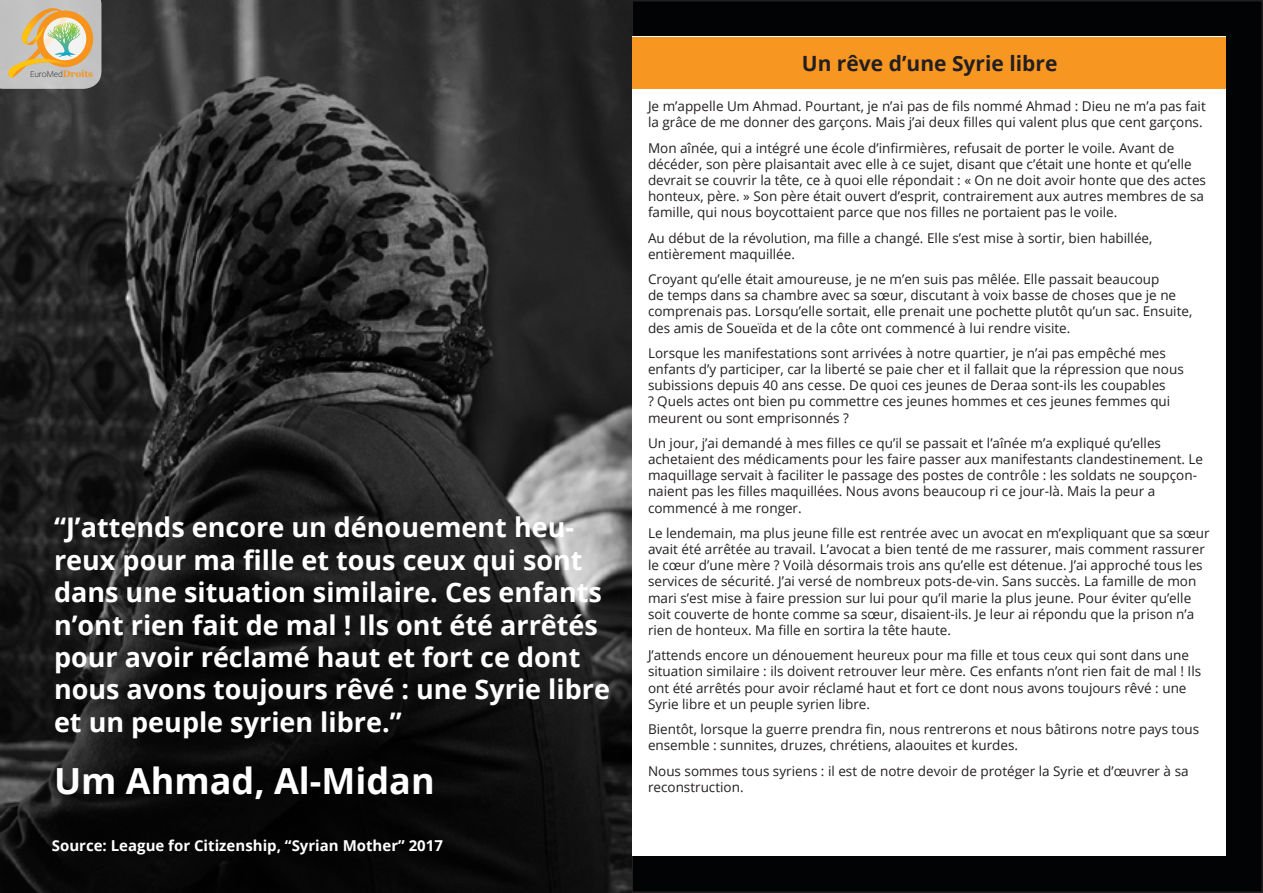
<style>
.page{position:relative;width:1263px;height:893px;background:#fff}
.page>*{position:absolute;margin:0;border:0;box-sizing:border-box;transform-origin:0 0}
.t1{font:700 36px "Open Sans";color:#fff}
.t2{font:700 27px/32.4px "Open Sans";color:#fff}
.t3{font:700 21px "Open Sans";color:#231f20}
.t4{font:700 15px "Open Sans";color:#fff}
.t5{font:13.5px/16.2px "Open Sans";color:#231f20}
.t6{font:300 9.45px "Freight Sans Pro";letter-spacing:-.01em;color:#231f20}
.s1{font-family:"Georgia";font-weight:700;color:#f7941d}
</style>
<div class="page">
<div style="left:632px;top:1px;width:630px;height:891px;background:#020304"></div>
<img style="left:0;top:0;width:631px;height:893px">
<div style="left:632px;top:37px;width:594px;height:819px;background:#fff"></div>
<div style="left:632px;top:37px;width:594px;height:51px;background:#f89622"></div>
<svg style="left:0;top:0;width:101px;height:89px;background:#cdbfa2"></svg>
<p class="t6" style="left:30px;top:68px;width:65px">EuroMed<span class="s1">Droits</span></p>
<p class="t2" style="left:54px;top:511px;width:557px">“J’attends encore un dénouement heu&shy;reux pour ma fille et tous ceux qui sont dans une situation similaire. Ces enfants n’ont rien fait de mal ! Ils ont été arrêtés pour avoir réclamé haut et fort ce dont nous avons toujours rêvé : une Syrie libre et un peuple syrien libre.”</p>
<h1 class="t1" style="left:54px;top:756px;width:382px">Um Ahmad, Al-Midan</h1>
<p class="t4" style="left:52px;top:835px;width:393px">Source: League for Citizenship, “Syrian Mother” 2017</p>
<h3 class="t3" style="left:802px;top:49px;width:257px">Un rêve d’une Syrie libre</h3>
<p class="t5" style="left:648px;top:98px;width:559px">Je m’appelle Um Ahmad. Pourtant, je n’ai pas de fils nommé Ahmad : Dieu ne m’a pas fait la grâce de me donner des garçons. Mais j’ai deux filles qui valent plus que cent garçons.</p>
<p class="t5" style="left:648px;top:139px;width:559px">Mon aînée, qui a intégré une école d’infirmières, refusait de porter le voile. Avant de décéder, son père plaisantait avec elle à ce sujet, disant que c’était une honte et qu’elle devrait se couvrir la tête, ce à quoi elle répondait : « On ne doit avoir honte que des actes honteux, père. » Son père était ouvert d’esprit, contrairement aux autres membres de sa famille, qui nous boycottaient parce que nos filles ne portaient pas le voile.</p>
<p class="t5" style="left:648px;top:229px;width:506px">Au début de la révolution, ma fille a changé. Elle s’est mise à sortir, bien habillée, entièrement maquillée.</p>
<p class="t5" style="left:648px;top:271px;width:546px">Croyant qu’elle était amoureuse, je ne m’en suis pas mêlée. Elle passait beaucoup<br>de temps dans sa chambre avec sa sœur, discutant à voix basse de choses que je ne comprenais pas. Lorsqu’elle sortait, elle prenait une pochette plutôt qu’un sac. Ensuite, des amis de Soueïda et de la côte ont commencé à lui rendre visite.</p>
<p class="t5" style="left:648px;top:344px;width:537px">Lorsque les manifestations sont arrivées à notre quartier, je n’ai pas empêché mes enfants d’y participer, car la liberté se paie cher et il fallait que la répression que nous subissions depuis 40 ans cesse. De quoi ces jeunes de Deraa sont-ils les coupables<br>? Quels actes ont bien pu commettre ces jeunes hommes et ces jeunes femmes qui meurent ou sont emprisonnés ?</p>
<p class="t5" style="left:648px;top:434px;width:557px">Un jour, j’ai demandé à mes filles ce qu’il se passait et l’aînée m’a expliqué qu’elles achetaient des médicaments pour les faire passer aux manifestants clandestinement. Le maquillage servait à faciliter le passage des postes de contrôle : les soldats ne soupçon&shy;naient pas les filles maquillées. Nous avons beaucoup ri ce jour-là. Mais la peur a commencé à me ronger.</p>
<p class="t5" style="left:648px;top:524px;width:563px">Le lendemain, ma plus jeune fille est rentrée avec un avocat en m’expliquant que sa sœur avait été arrêtée au travail. L’avocat a bien tenté de me rassurer, mais comment rassurer le cœur d’une mère ? Voilà désormais trois ans qu’elle est détenue. J’ai approché tous les services de sécurité. J’ai versé de nombreux pots-de-vin. Sans succès. La famille de mon mari s’est mise à faire pression sur lui pour qu’il marie la plus jeune. Pour éviter qu’elle soit couverte de honte comme sa sœur, disaient-ils. Je leur ai répondu que la prison n’a rien de honteux. Ma fille en sortira la tête haute.</p>
<p class="t5" style="left:648px;top:647px;width:555px">J’attends encore un dénouement heureux pour ma fille et tous ceux qui sont dans une situation similaire : ils doivent retrouver leur mère. Ces enfants n’ont rien fait de mal ! Ils ont été arrêtés pour avoir réclamé haut et fort ce dont nous avons toujours rêvé : une Syrie libre et un peuple syrien libre.</p>
<p class="t5" style="left:648px;top:721px;width:553px">Bientôt, lorsque la guerre prendra fin, nous rentrerons et nous bâtirons notre pays tous ensemble : sunnites, druzes, chrétiens, alaouites et kurdes.</p>
<p class="t5" style="left:648px;top:762px;width:542px">Nous sommes tous syriens : il est de notre devoir de protéger la Syrie et d’œuvrer à sa</p>
<p class="t5" style="left:648px;top:778px;width:97px">reconstruction.</p>
</div>
